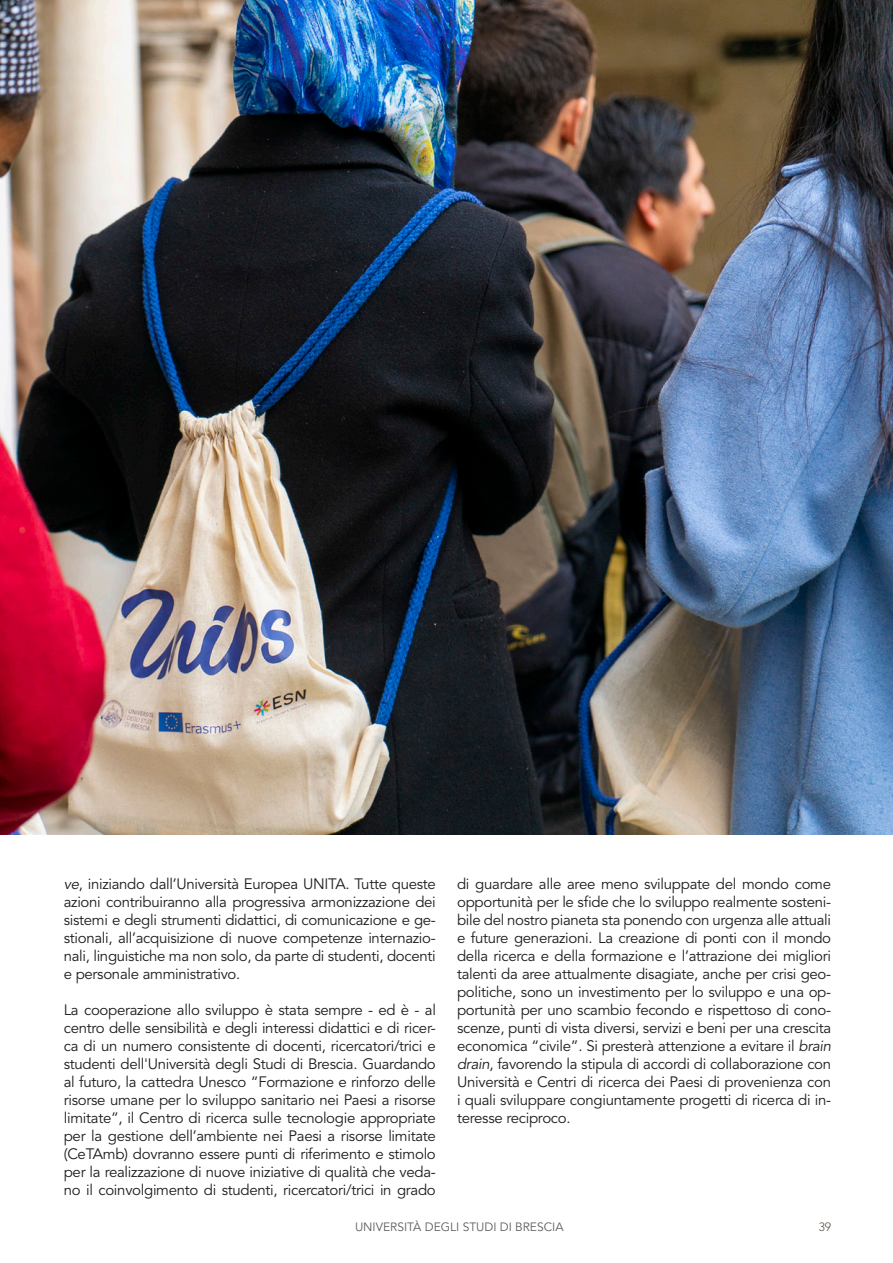
<style>
.page{position:relative;width:893px;height:1263px;background:#fff}
.page>*{position:absolute;margin:0;border:0;box-sizing:border-box;transform-origin:0 0}
.t1{font:15px/18px "Avenir LT Std";letter-spacing:-.02em;color:#1d1d1b;text-align:justify}
.t2{font:12px "Avenir LT Std";color:#5d5d5c}
.t3{font:300 12px "Avenir LT Std";color:#5d524d}
.s1{font-style:italic}
</style>
<div class="page">
<img style="left:0;top:0;width:893px;height:835px">
<p class="t1" style="left:64px;top:875px;width:374px"><span class="s1">ve</span>, iniziando dall’Università Europea UNITA. Tutte queste azioni contribuiranno alla progressiva armonizzazione dei sistemi e degli strumenti didattici, di comunicazione e ge&shy;stionali, all’acquisizione di nuove competenze internazio&shy;nali, linguistiche ma non solo, da parte di studenti, docenti e personale amministrativo.</p>
<p class="t1" style="left:64px;top:1001px;width:374px">La cooperazione allo sviluppo è stata sempre - ed è - al centro delle sensibilità e degli interessi didattici e di ricer&shy;ca di un numero consistente di docenti, ricercatori/trici e studenti dell'Università degli Studi di Brescia. Guardando al futuro, la cattedra Unesco “Formazione e rinforzo delle risorse umane per lo sviluppo sanitario nei Paesi a risorse limitate”, il Centro di ricerca sulle tecnologie appropriate per la gestione dell’ambiente nei Paesi a risorse limitate (CeTAmb) dovranno essere punti di riferimento e stimolo per la realizzazione di nuove iniziative di qualità che veda&shy;no il coinvolgimento di studenti, ricercatori/trici in grado</p>
<p class="t1" style="left:457px;top:875px;width:376px">di guardare alle aree meno sviluppate del mondo come opportunità per le sfide che lo sviluppo realmente sosteni&shy;bile del nostro pianeta sta ponendo con urgenza alle attuali e future generazioni. La creazione di ponti con il mondo della ricerca e della formazione e l’attrazione dei migliori talenti da aree attualmente disagiate, anche per crisi geo&shy;politiche, sono un investimento per lo sviluppo e una op&shy;portunità per uno scambio fecondo e rispettoso di cono&shy;scenze, punti di vista diversi, servizi e beni per una crescita economica “civile”. Si presterà attenzione a evitare il <span class="s1">brain drain</span>, favorendo la stipula di accordi di collaborazione con Università e Centri di ricerca dei Paesi di provenienza con i quali sviluppare congiuntamente progetti di ricerca di in&shy;teresse reciproco.</p>
<p class="t2" style="left:355px;top:1219px;width:210px">UNIVERSITÀ DEGLI STUDI DI BRESCIA</p>
<p class="t3" style="left:819px;top:1219px;width:14px">39</p>
</div>
